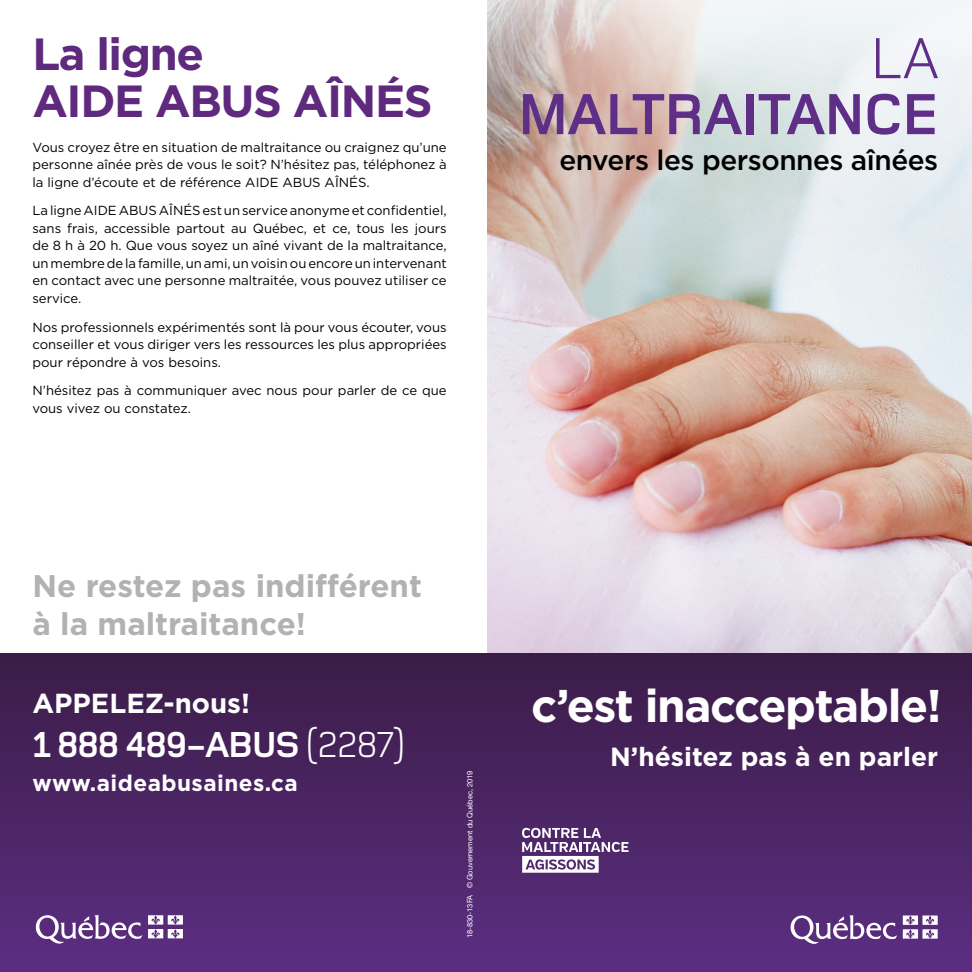
<style>
.page{position:relative;width:972px;height:972px;background:#fff}
.page>*{position:absolute;margin:0;border:0;box-sizing:border-box;transform-origin:0 0}
.H2-Titre_10{font:700 60px/55.9px "Foundry Monoline";letter-spacing:-.01em;color:#5f2f88;text-align:right}
.H2-titre{font:700 45.9px "Gotham";letter-spacing:-.03em;color:#fff}
.t1{font:700 45px/47.5px "Gotham";letter-spacing:-.03em;color:#5f297e}
.exergues{font:700 37.5px "Foundry Monoline";letter-spacing:-.03em;color:#fff}
.exergues-2{font:700 31.2px/37.5px "Gotham";color:#b3b2b2}
.H2-titre-2{font:500 28.05px "Gotham";letter-spacing:-.015em;color:#000}
.exergues-3{font:700 27.45px "Gotham";color:#fff}
.H2-titre-3{font:700 26.25px "Gotham";color:#fff}
.Titre_1{font:700 22.5px "Gotham";letter-spacing:.02em;color:#fff}
.t2{font:13.2px/17.5px "Gotham";color:#000;text-align:justify}
.t3{font:7.5px "Helvetica Neue";color:#fff}
.s1{font-weight:400}
</style>
<div class="page">
<img style="left:488px;top:0;width:484px;height:654px">
<div style="left:0;top:654px;width:972px;height:318px;background:linear-gradient(to bottom,#3b1c47,#5c2e82)"></div>
<svg style="left:791px;top:915px;width:106px;height:29px"></svg>
<svg style="left:903px;top:916px;width:35px;height:23px"></svg>
<svg style="left:36px;top:915px;width:106px;height:29px"></svg>
<svg style="left:148px;top:915px;width:35px;height:23px"></svg>
<svg style="left:522px;top:828px;width:107px;height:45px"></svg>
<h3 class="t1" style="left:32px;top:30px;width:402px">La ligne<br>AIDE ABUS AÎNÉS</h3>
<p class="t2" style="left:32px;top:138px;width:416px">Vous croyez être en situation de maltraitance ou craignez qu’une personne aînée près de vous le soit? N’hésitez pas, téléphonez à la ligne d’écoute et de référence AIDE ABUS AÎNÉS.</p>
<p class="t2" style="left:32px;top:202px;width:416px">La ligne AIDE ABUS AÎNÉS est un service anonyme et confidentiel, sans frais, accessible partout au Québec, et ce, tous les jours de 8 h à 20 h. Que vous soyez un aîné vivant de la maltraitance, un membre de la famille, un ami, un voisin ou encore un intervenant en contact avec une personne maltraitée, vous pouvez utiliser ce service.</p>
<p class="t2" style="left:32px;top:318px;width:416px">Nos professionnels expérimentés sont là pour vous écouter, vous conseiller et vous diriger vers les ressources les plus appropriées pour répondre à vos besoins.</p>
<p class="t2" style="left:32px;top:382px;width:416px">N’hésitez pas à communiquer avec nous pour parler de ce que vous vivez ou constatez.</p>
<p class="H2-Titre_10" style="left:518px;top:34px;width:422px"><span class="s1">LA<br></span>MALTRAITANCE</p>
<p class="H2-titre-2" style="left:560px;top:142px;width:380px">envers les personnes aînées</p>
<p class="exergues-2" style="left:32px;top:567px;width:391px">Ne restez pas indifférent à la maltraitance!</p>
<p class="exergues-3" style="left:32px;top:685px;width:219px">APPELEZ-nous!</p>
<p class="exergues" style="left:32px;top:725px;width:373px">1 888 489-ABUS <span class="s1">(2287)</span></p>
<p class="Titre_1" style="left:32px;top:768px;width:267px">www.aideabusaines.ca</p>
<p class="t3" style="left:465px;top:938px;width:169px;rotate:-90deg">18-830-13FA © Gouvernement du Québec, 2019</p>
<p class="H2-titre" style="left:531px;top:675px;width:412px">c’est inacceptable!</p>
<p class="H2-titre-3" style="left:610px;top:739px;width:330px">N’hésitez pas à en parler</p>
</div>
